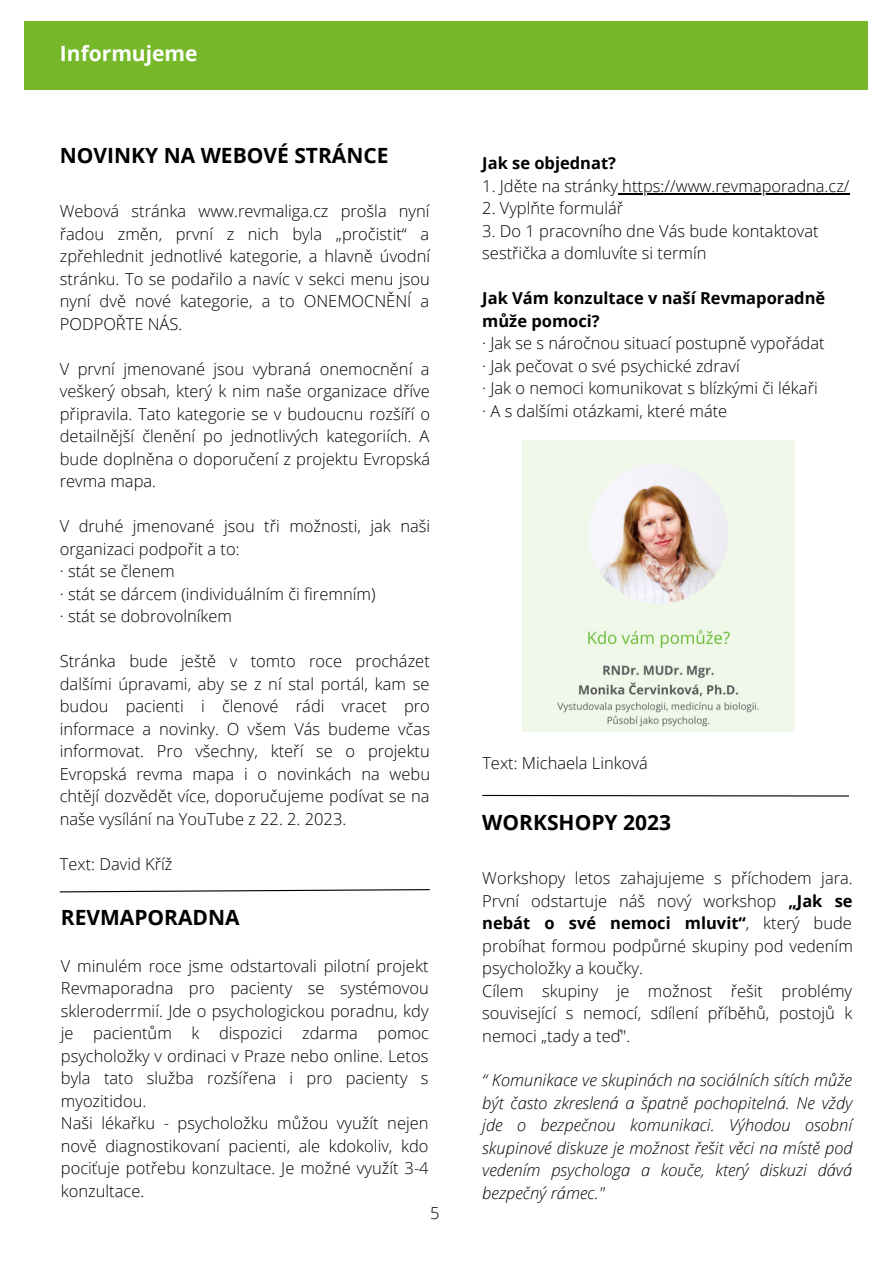
<style>
.page{position:relative;width:893px;height:1264px;background:#fff}
.page>*{position:absolute;margin:0;border:0;box-sizing:border-box;transform-origin:0 0}
.t1{font:700 21px "Open Sans";color:#000}
.t2{font:700 21px "Open Sans";color:#fff}
.t3{font:300 16.5px/22.5px "Open Sans";color:#000}
.t4{font:italic 300 16.5px/22.5px "Open Sans";color:#000;text-align:justify}
.t5{font:700 16.5px/22.5px "Open Sans";color:#000}
.s1{font-weight:700}
</style>
<div class="page">
<div style="left:24px;top:21px;width:843px;height:68px;background:#76b82a"></div>
<svg style="left:59px;top:889px;width:371px;height:4px"></svg>
<hr style="left:618px;top:193px;width:231px;height:1px;background:#000">
<svg style="left:482px;top:794px;width:367px;height:3px"></svg>
<img style="left:522px;top:440px;width:272px;height:291px">
<p class="t2" style="left:60px;top:39px;width:139px">Informujeme</p>
<p class="t1" style="left:60px;top:141px;width:330px">NOVINKY NA WEBOVÉ STRÁNCE</p>
<p class="t3" style="left:60px;top:200px;width:372px;text-align:justify">Webová stránka www.revmaliga.cz prošla nyní řadou změn, první z nich byla „pročistit“ a zpřehlednit jednotlivé kategorie, a hlavně úvodní stránku. To se podařilo a navíc v sekci menu jsou nyní dvě nové kategorie, a to ONEMOCNĚNÍ a PODPOŘTE NÁS.</p>
<p class="t3" style="left:60px;top:357px;width:372px;text-align:justify">V první jmenované jsou vybraná onemocnění a veškerý obsah, který k nim naše organizace dříve připravila. Tato kategorie se v budoucnu rozšíří o detailnější členění po jednotlivých kategoriích. A bude doplněna o doporučení z projektu Evropská revma mapa.</p>
<p class="t3" style="left:60px;top:514px;width:372px">V druhé jmenované jsou tři možnosti, jak naši organizaci podpořit a to:<br>· stát se členem<br>· stát se dárcem (individuálním či firemním)<br>· stát se dobrovolníkem</p>
<p class="t3" style="left:60px;top:649px;width:372px;text-align:justify">Stránka bude ještě v tomto roce procházet dalšími úpravami, aby se z ní stal portál, kam se budou pacienti i členové rádi vracet pro informace a novinky. O všem Vás budeme včas informovat. Pro všechny, kteří se o projektu Evropská revma mapa i o novinkách na webu chtějí dozvědět více, doporučujeme podívat se na naše vysílání na YouTube z 22. 2. 2023.</p>
<p class="t3" style="left:60px;top:852px;width:114px">Text: David Kříž</p>
<p class="t1" style="left:61px;top:902px;width:180px">REVMAPORADNA</p>
<p class="t3" style="left:61px;top:954px;width:370px">V minulém roce jsme odstartovali pilotní projekt Revmaporadna pro pacienty se systémovou skleroderrmií. Jde o psychologickou poradnu, kdy je pacientům k dispozici zdarma pomoc psycholožky v ordinaci v Praze nebo online. Letos byla tato služba rozšířena i pro pacienty s myozitidou.<br>Naši lékařku - psycholožku můžou využít nejen nově diagnostikovaní pacienti, ale kdokoliv, kdo pociťuje potřebu konzultace. Je možné využít 3-4 konzultace.</p>
<p class="t3" style="left:430px;top:1201px;width:11px">5</p>
<p class="t5" style="left:482px;top:152px;width:135px">Jak se objednat?</p>
<p class="t3" style="left:482px;top:174px;width:369px">1. Jděte na stránky https://www.revmaporadna.cz/</p>
<p class="t3" style="left:482px;top:197px;width:142px">2. Vyplňte formulář</p>
<p class="t3" style="left:482px;top:219px;width:338px">3. Do 1 pracovního dne Vás bude kontaktovat sestřička a domluvíte si termín</p>
<p class="t5" style="left:482px;top:287px;width:344px">Jak Vám konzultace v naší Revmaporadně může pomoci?</p>
<p class="t3" style="left:482px;top:332px;width:344px">· Jak se s náročnou situací postupně vypořádat · Jak pečovat o své psychické zdraví<br>· Jak o nemoci komunikovat s blízkými či lékaři · A s dalšími otázkami, které máte</p>
<p class="t3" style="left:482px;top:751px;width:167px">Text: Michaela Linková</p>
<p class="t1" style="left:482px;top:807px;width:190px">WORKSHOPY 2023</p>
<p class="t3" style="left:482px;top:866px;width:372px">Workshopy letos zahajujeme s příchodem jara.<br>První odstartuje náš nový workshop <span class="s1">„Jak se nebát o své nemoci mluvit“</span>, který bude probíhat formou podpůrné skupiny pod vedením psycholožky a koučky.<br>Cílem skupiny je možnost řešit problémy související s nemocí, sdílení příběhů, postojů k nemoci „tady a teď".</p>
<p class="t4" style="left:482px;top:1068px;width:372px">“ Komunikace ve skupinách na sociálních sítích může být často zkreslená a špatně pochopitelná. Ne vždy jde o bezpečnou komunikaci. Výhodou osobní skupinové diskuze je možnost řešit věci na místě pod vedením psychologa a kouče, který diskuzi dává bezpečný rámec."</p>
</div>
